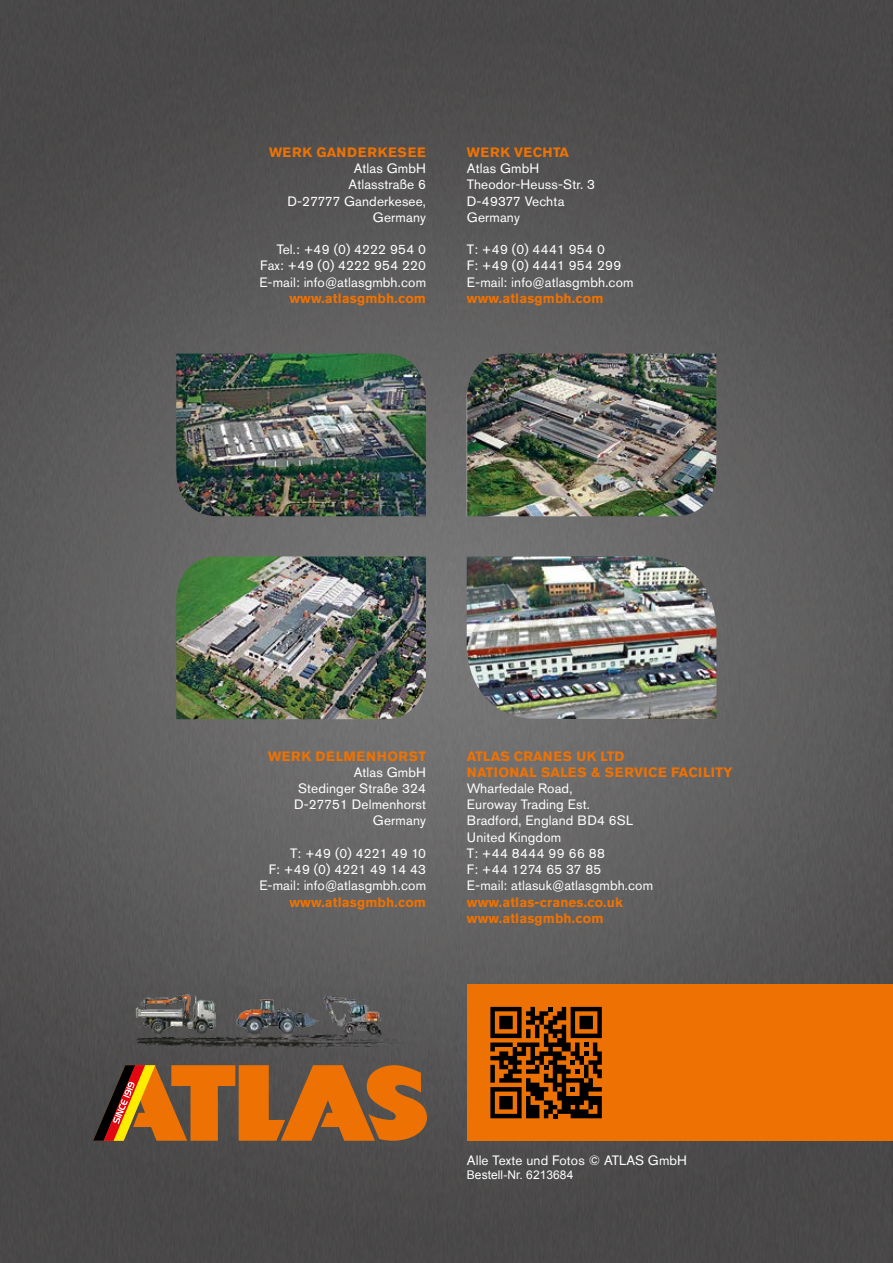
<style>
.page{position:relative;width:893px;height:1263px;background:#fff}
.page>*{position:absolute;margin:0;border:0;box-sizing:border-box;transform-origin:0 0}
.t1{font:13.5px/16.2px "Akzidenz Grotesk Pro";letter-spacing:.01em;color:#fff}
.t2{font:700 13.5px/16.2px "Akzidenz Grotesk Pro";letter-spacing:.01em;color:#ee7203}
.t3{font:700 13.5px "Akzidenz Grotesk Pro";letter-spacing:.06em;color:#ee7203}
.t4{font:12px "Arial";letter-spacing:.005em;color:#fff}
</style>
<div class="page">
<img style="left:0;top:0;width:893px;height:1263px">
<img style="left:176px;top:354px;width:250px;height:162px">
<img style="left:176px;top:556px;width:250px;height:163px">
<img style="left:467px;top:354px;width:249px;height:162px">
<img style="left:467px;top:556px;width:249px;height:163px">
<div style="left:468px;top:984px;width:425px;height:157px;background:#ee7203"></div>
<svg style="left:490px;top:1007px;width:112px;height:111px"></svg>
<svg style="left:93px;top:1065px;width:334px;height:76px"></svg>
<img style="left:115px;top:988px;width:290px;height:76px">
<p class="t3" style="left:269px;top:144px;width:158px">WERK GANDERKESEE</p>
<p class="t1" style="left:287px;top:160px;width:140px;text-align:right">Atlas GmbH<br>Atlasstraße 6<br>D-27777 Ganderkesee,<br>Germany</p>
<p class="t1" style="left:259px;top:241px;width:168px;text-align:justify;text-indent:17px">Tel.: +49 (0) 4222 954 0<br>Fax: +49 (0) 4222 954 220<br>E-mail: info@atlasgmbh.com</p>
<p class="t2" style="left:289px;top:290px;width:138px">www.atlasgmbh.com</p>
<p class="t2" style="left:467px;top:144px;width:104px">WERK VECHTA</p>
<p class="t1" style="left:467px;top:160px;width:130px">Atlas GmbH<br>Theodor-Heuss-Str. 3<br>D-49377 Vechta<br>Germany</p>
<p class="t1" style="left:467px;top:241px;width:168px">T: +49 (0) 4441 954 0<br>F: +49 (0) 4441 954 299<br>E-mail: info@atlasgmbh.com</p>
<p class="t2" style="left:467px;top:290px;width:138px">www.atlasgmbh.com</p>
<p class="t3" style="left:268px;top:747px;width:159px">WERK DELMENHORST</p>
<p class="t1" style="left:294px;top:764px;width:134px;text-align:right">Atlas GmbH<br>Stedinger Straße 324<br>D-27751 Delmenhorst<br>Germany</p>
<p class="t1" style="left:259px;top:845px;width:168px;text-align:right">T: +49 (0) 4221 49 10<br>F: +49 (0) 4221 49 14 43<br>E-mail: info@atlasgmbh.com</p>
<p class="t2" style="left:289px;top:893px;width:138px">www.atlasgmbh.com</p>
<p class="t2" style="left:467px;top:748px;width:267px">ATLAS CRANES UK LTD<br>NATIONAL SALES &amp; SERVICE FACILITY</p>
<p class="t1" style="left:467px;top:780px;width:188px">Wharfedale Road,<br>Euroway Trading Est.<br>Bradford, England BD4 6SL<br>United Kingdom<br>T: +44 8444 99 66 88<br>F: +44 1274 65 37 85<br>E-mail: atlasuk@atlasgmbh.com</p>
<p class="t2" style="left:467px;top:893px;width:158px">www.atlas-cranes.co.uk www.atlasgmbh.com</p>
<p class="t1" style="left:467px;top:1152px;width:222px">Alle Texte und Fotos © ATLAS GmbH</p>
<p class="t4" style="left:467px;top:1167px;width:108px">Bestell-Nr. 6213684</p>
</div>
